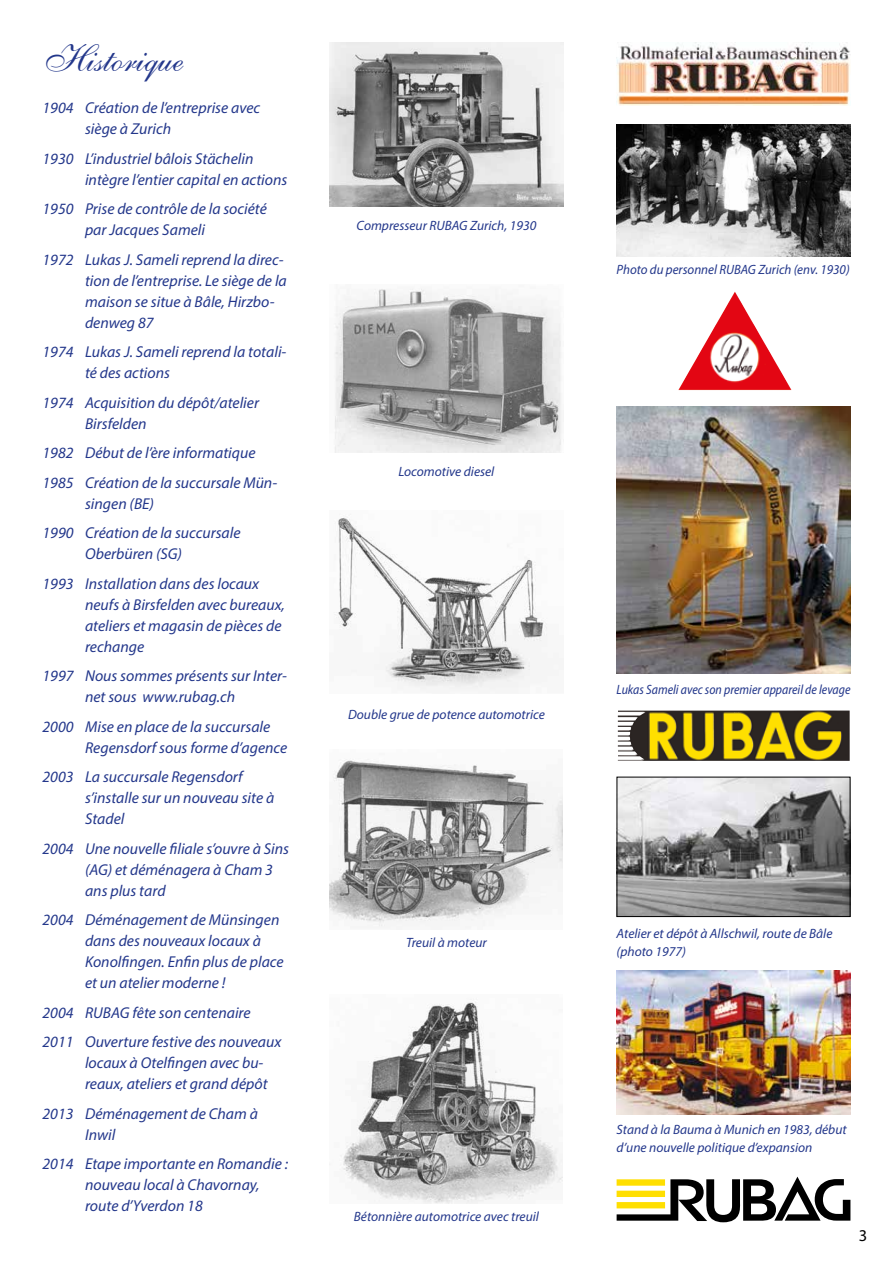
<style>
.page{position:relative;width:893px;height:1263px;background:#fff}
.page>*{position:absolute;margin:0;border:0;box-sizing:border-box;transform-origin:0 0}
.t1{font:37.5px "English 111 Vivace BT";color:#23378b}
.t2{font:16.5px "Myriad Pro";color:#000}
.t3{font:italic 15.75px/21px "Myriad Pro";color:#23378b}
.t4{font:italic 13.5px/18px "Myriad Pro";color:#23378b}
.t5{font:italic semi-condensed 13.5px "Myriad Pro";color:#23378b;scale:.96 1}
.t6{font:italic 13.5px "Myriad Pro";color:#23378b;scale:.96 1}
</style>
<div class="page">
<img style="left:330px;top:43px;width:233px;height:164px">
<img style="left:335px;top:288px;width:227px;height:165px">
<img style="left:334px;top:514px;width:213px;height:176px">
<img style="left:340px;top:1002px;width:223px;height:201px">
<img style="left:678px;top:291px;width:114px;height:99px">
<img style="left:617px;top:125px;width:233px;height:132px">
<img style="left:619px;top:779px;width:229px;height:136px">
<div style="left:617px;top:777px;width:233px;height:140px;border:1px solid #000"></div>
<img style="left:617px;top:407px;width:233px;height:267px">
<img style="left:329px;top:759px;width:234px;height:168px">
<img style="left:618px;top:710px;width:232px;height:51px">
<svg style="left:617px;top:1176px;width:233px;height:46px"></svg>
<div style="left:617px;top:1179px;width:48px;height:7px;background:#ffdf00"></div>
<div style="left:617px;top:1191px;width:48px;height:6px;background:#ffdf00"></div>
<img style="left:617px;top:43px;width:233px;height:62px">
<img style="left:617px;top:970px;width:233px;height:144px">
<h1 class="t1" style="left:43px;top:36px;width:142px">Historique</h1>
<p class="t3" style="left:85px;top:97px;width:177px;text-indent:-43px">1904 Création de l’entreprise avec siège à Zurich</p>
<p class="t3" style="left:85px;top:148px;width:204px;text-indent:-43px">1930 L’industriel bâlois Stächelin intègre l’entier capital en actions</p>
<p class="t3" style="left:85px;top:198px;width:183px;text-indent:-43px">1950 Prise de contrôle de la société par Jacques Sameli</p>
<p class="t3" style="left:85px;top:249px;width:203px;text-indent:-43px">1972 Lukas J. Sameli reprend la direc&shy;tion de l’entreprise. Le siège de la maison se situe à Bâle, Hirzbo&shy;denweg 87</p>
<p class="t3" style="left:85px;top:341px;width:203px;text-indent:-43px">1974 Lukas J. Sameli reprend la totali&shy;té des actions</p>
<p class="t3" style="left:85px;top:392px;width:175px;text-indent:-43px">1974 Acquisition du dépôt/atelier<br>Birsfelden</p>
<p class="t3" style="left:43px;top:438px;width:236px;line-height:29.5px">1982 Début de l’ère informatique<br>1985 Création de la succursale Mün-</p>
<p class="t3" style="left:43px;top:488px;width:200px;line-height:29.5px;text-indent:43px">singen (BE)<br>1990 Création de la succursale</p>
<p class="t3" style="left:43px;top:539px;width:218px;line-height:29.5px;text-indent:43px">Oberbüren (SG)<br>1993 Installation dans des locaux</p>
<p class="t3" style="left:85px;top:594px;width:201px">neufs à Birsfelden avec bureaux, ateliers et magasin de pièces de rechange</p>
<p class="t3" style="left:43px;top:665px;width:246px;text-align:center">1997 Nous sommes présents sur Inter&shy;net sous www.rubag.ch</p>
<p class="t3" style="left:85px;top:716px;width:204px;text-indent:-43px">2000 Mise en place de la succursale<br>Regensdorf sous forme d’agence</p>
<p class="t3" style="left:85px;top:766px;width:191px;text-indent:-43px">2003 La succursale Regensdorf s’installe sur un nouveau site à<br>Stadel</p>
<p class="t3" style="left:85px;top:838px;width:205px;text-indent:-43px">2004 Une nouvelle filiale s’ouvre à Sins (AG) et déménagera à Cham 3 ans plus tard</p>
<p class="t3" style="left:85px;top:909px;width:200px;text-indent:-43px">2004 Déménagement de Münsingen dans des nouveaux locaux à<br>Konolfingen. Enfin plus de place et un atelier moderne !</p>
<p class="t3" style="left:43px;top:997px;width:240px;line-height:29.5px">2004 RUBAG fête son centenaire<br>2011 Ouverture festive des nouveaux</p>
<p class="t3" style="left:85px;top:1052px;width:184px">locaux à Otelfingen avec bu&shy;reaux, ateliers et grand dépôt</p>
<p class="t3" style="left:85px;top:1103px;width:174px;text-indent:-43px">2013 Déménagement de Cham à<br>Inwil</p>
<p class="t3" style="left:85px;top:1153px;width:204px;text-indent:-43px">2014 Etape importante en Romandie : nouveau local à Chavornay, route d’Yverdon 18</p>
<p class="t4" style="left:357px;top:216px;width:181px">Compresseur RUBAG Zurich, 1930</p>
<p class="t4" style="left:399px;top:463px;width:97px">Locomotive diesel</p>
<p class="t4" style="left:348px;top:705px;width:198px">Double grue de potence automotrice</p>
<p class="t4" style="left:406px;top:933px;width:82px">Treuil à moteur</p>
<p class="t4" style="left:354px;top:1207px;width:187px">Bétonnière automotrice avec treuil</p>
<p class="t6" style="left:617px;top:261px;width:244px">Photo du personnel RUBAG Zurich (env. 1930)</p>
<p class="t5" style="left:617px;top:681px;width:245px">Lukas Sameli avec son premier appareil de levage</p>
<p class="t4" style="left:617px;top:924px;width:217px">Atelier et dépôt à Allschwil, route de Bâle (photo 1977)</p>
<p class="t4" style="left:617px;top:1120px;width:232px">Stand à la Bauma à Munich en 1983, début d’une nouvelle politique d’expansion</p>
<p class="t2" style="left:859px;top:1225px;width:10px">3</p>
</div>
